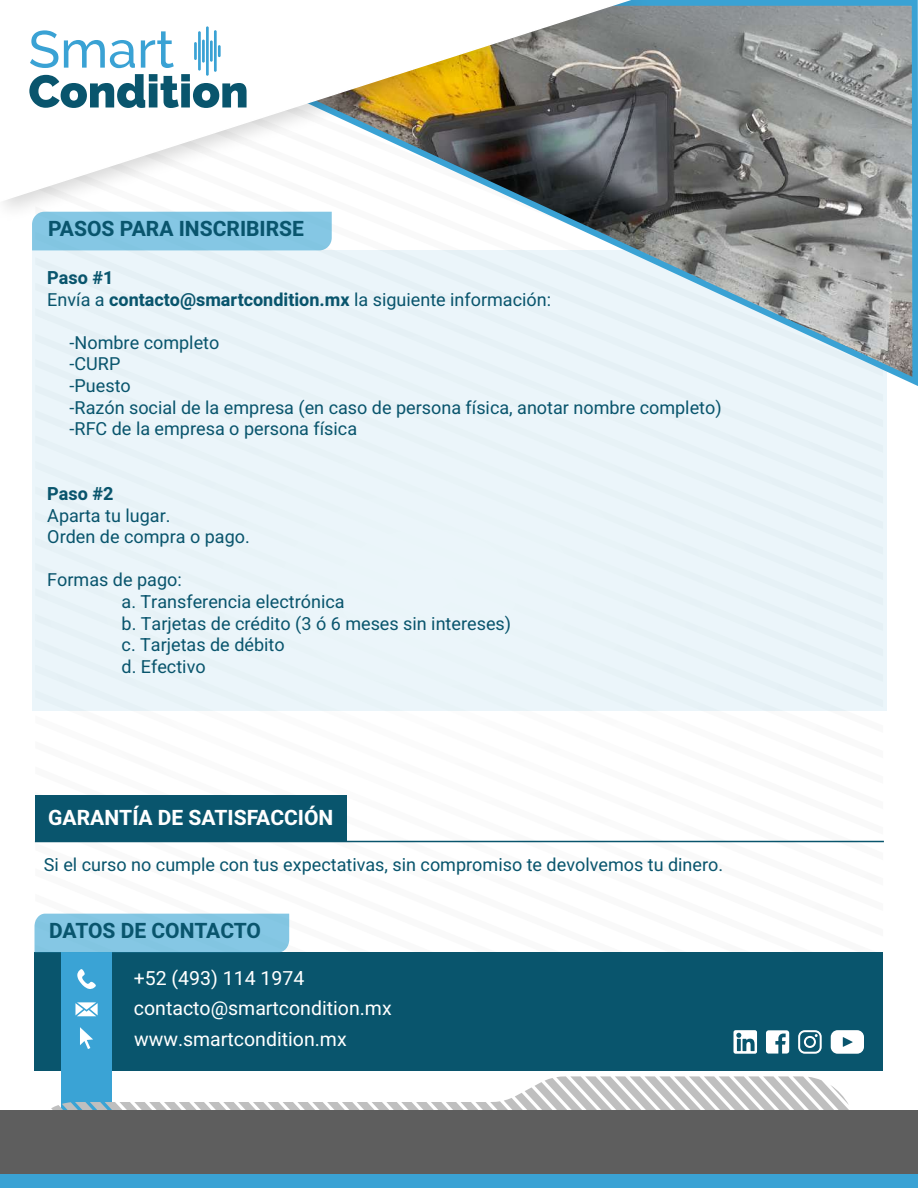
<style>
.page{position:relative;width:918px;height:1188px;background:#fff}
.page>*{position:absolute;margin:0;border:0;box-sizing:border-box;transform-origin:0 0}
.t1{font:700 21px "Heebo";color:#09556d}
.t2{font:700 21px "Heebo";color:#fff}
.t3{font:19.5px/30.5px "Heebo";color:#fff}
.t4{font:18px/21.6px "Heebo";color:#09556d}
.t5{font:700 18px/21.6px "Heebo";color:#09556d}
.s1{font-weight:400}
</style>
<div class="page">
<svg style="left:35px;top:817px;width:603px;height:26px"></svg>
<svg style="left:32px;top:231px;width:56px;height:19px"></svg>
<div style="left:32px;top:250px;width:855px;height:461px;background:#ebf5fa"></div>
<div style="left:35px;top:795px;width:311px;height:47px;background:#09556d"></div>
<hr style="left:35px;top:841px;width:849px;height:1px;background:#09556d">
<div style="left:34px;top:952px;width:850px;height:119px;background:#09556d"></div>
<div style="left:61px;top:952px;width:51px;height:236px;background:#3aa3d5"></div>
<svg style="left:51px;top:1076px;width:798px;height:34px"></svg>
<div style="left:0;top:1174px;width:918px;height:14px;background:#3aa2d4"></div>
<div style="left:0;top:1110px;width:918px;height:64px;background:#5e5e5e"></div>
<svg style="left:34px;top:914px;width:256px;height:135px"></svg>
<svg style="left:831px;top:1030px;width:33px;height:24px"></svg>
<svg style="left:734px;top:1030px;width:23px;height:24px"></svg>
<svg style="left:798px;top:1030px;width:24px;height:24px"></svg>
<svg style="left:766px;top:1030px;width:23px;height:24px"></svg>
<svg style="left:88px;top:0;width:830px;height:386px"></svg>
<img style="left:3px;top:0;width:661px;height:231px">
<svg style="left:3px;top:0;width:633px;height:202px"></svg>
<svg style="left:29px;top:74px;width:218px;height:34px"></svg>
<svg style="left:30px;top:30px;width:28px;height:38px"></svg>
<svg style="left:64px;top:40px;width:71px;height:28px"></svg>
<svg style="left:141px;top:31px;width:33px;height:37px"></svg>
<hr style="left:194px;top:42px;width:3px;height:18px;background:#3aa2d4">
<hr style="left:202px;top:40px;width:3px;height:23px;background:#3aa2d4">
<hr style="left:210px;top:40px;width:3px;height:22px;background:#3aa2d4">
<svg style="left:218px;top:45px;width:3px;height:12px"></svg>
<hr style="left:198px;top:31px;width:3px;height:40px;background:#3aa2d4">
<hr style="left:206px;top:26px;width:3px;height:50px;background:#3aa2d4">
<hr style="left:214px;top:30px;width:3px;height:42px;background:#3aa2d4">
<p class="t1" style="left:48px;top:214px;width:258px">PASOS PARA INSCRIBIRSE</p>
<p class="t5" style="left:47px;top:267px;width:505px">Paso #1<br><span class="s1">Envía a</span> contacto@smartcondition.mx <span class="s1">la siguiente información:</span></p>
<p class="t4" style="left:70px;top:332px;width:654px">-Nombre completo<br>-CURP<br>-Puesto<br>-Razón social de la empresa (en caso de persona física, anotar nombre completo) -RFC de la empresa o persona física</p>
<p class="t5" style="left:47px;top:483px;width:68px">Paso #2</p>
<p class="t4" style="left:47px;top:504px;width:204px">Aparta tu lugar.<br>Orden de compra o pago.</p>
<p class="t4" style="left:122px;top:569px;width:391px;text-indent:-74px">Formas de pago:<br>a. Transferencia electrónica<br>b. Tarjetas de crédito (3 ó 6 meses sin intereses) c. Tarjetas de débito<br>d. Efectivo</p>
<p class="t2" style="left:48px;top:803px;width:287px">GARANTÍA DE SATISFACCIÓN</p>
<p class="t4" style="left:44px;top:853px;width:681px">Si el curso no cumple con tus expectativas, sin compromiso te devolvemos tu dinero.</p>
<p class="t1" style="left:49px;top:916px;width:213px">DATOS DE CONTACTO</p>
<p class="t3" style="left:134px;top:963px;width:260px">+52 (493) 114 1974 contacto@smartcondition.mx www.smartcondition.mx</p>
</div>
